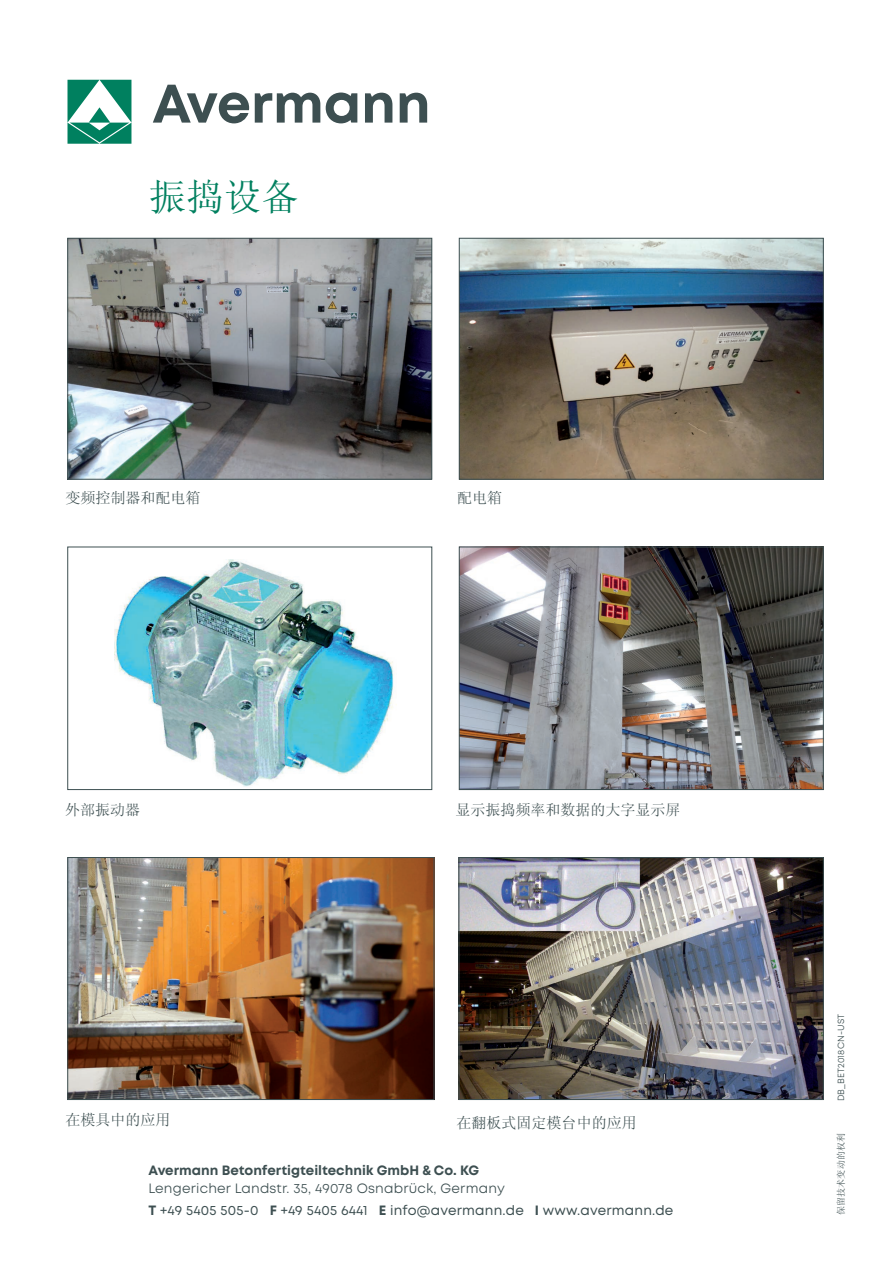
<style>
.page{position:relative;width:893px;height:1263px;background:#fff}
.page>*{position:absolute;margin:0;border:0;box-sizing:border-box;transform-origin:0 0}
.Überschrift{font:37.5px "Sim Sun";color:#00805f}
.t1{font:15px "Sim Sun";color:#3d4f51}
.t2{font:13.5px/18px "Mont";letter-spacing:.015em;color:#3d4f51}
.t3{font:13.5px "Mont";letter-spacing:.015em;color:#3d4f51}
.Datum{font:9px "Mont";letter-spacing:.015em;color:#3d4f51}
.Datum-2{font:9px "Sim Sun";letter-spacing:.015em;color:#3d4f51}
.s1{font-weight:700}
</style>
<div class="page">
<svg style="left:67px;top:80px;width:64px;height:64px"></svg>
<svg style="left:153px;top:85px;width:274px;height:38px"></svg>
<img style="left:70px;top:240px;width:360px;height:237px">
<div style="left:68px;top:238px;width:364px;height:241px;border:1px solid #3d4f51"></div>
<img style="left:114px;top:560px;width:280px;height:227px">
<div style="left:68px;top:547px;width:364px;height:243px;border:1px solid #3d4f51"></div>
<img style="left:70px;top:859px;width:362px;height:239px">
<div style="left:68px;top:857px;width:366px;height:243px;border:1px solid #3d4f51"></div>
<img style="left:461px;top:240px;width:360px;height:237px">
<div style="left:459px;top:238px;width:364px;height:241px;border:1px solid #3d4f51"></div>
<img style="left:461px;top:549px;width:360px;height:239px">
<div style="left:459px;top:547px;width:364px;height:243px;border:1px solid #3d4f51"></div>
<img style="left:461px;top:859px;width:360px;height:239px">
<div style="left:459px;top:857px;width:364px;height:243px;border:1px solid #3d4f51"></div>
<p class="Überschrift" style="left:149px;top:178px;width:151px">振捣设备</p>
<p class="t1" style="left:66px;top:490px;width:136px">变频控制器和配电箱</p>
<p class="t1" style="left:457px;top:490px;width:46px">配电箱</p>
<p class="t1" style="left:65px;top:802px;width:76px">外部振动器</p>
<p class="t1" style="left:456px;top:802px;width:226px">显示振捣频率和数据的大字显示屏</p>
<p class="t1" style="left:66px;top:1112px;width:106px">在模具中的应用</p>
<p class="t1" style="left:457px;top:1115px;width:181px">在翻板式固定模台中的应用</p>
<p class="t2" style="left:148px;top:1161px;width:358px"><span class="s1">Avermann Betonfertigteiltechnik GmbH &amp; Co. KG<br></span>Lengericher Landstr. 35, 49078 Osnabrück, Germany</p>
<p class="t3" style="left:148px;top:1202px;width:526px"><span class="s1">T</span> +49 5405 505-0 <span class="s1">F</span> +49 5405 6441 <span class="s1">E</span> info@avermann.de <span class="s1">I</span> www.avermann.de</p>
<p class="Datum" style="left:835px;top:1101px;width:89px;rotate:-90deg">DB_BET2018CN-UST</p>
<p class="Datum-2" style="left:837px;top:1215px;width:84px;rotate:-90deg">保留技术变动的权利</p>
</div>
